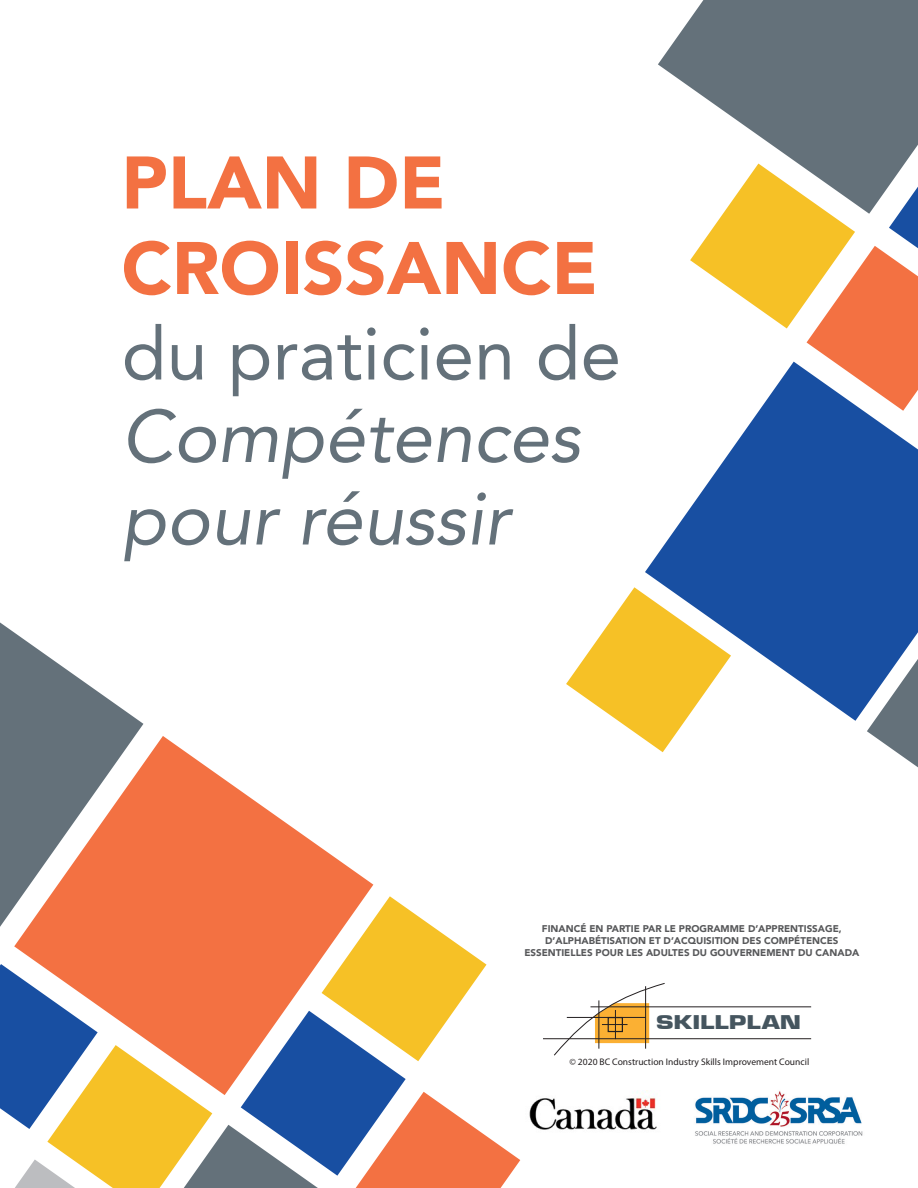
<style>
.page{position:relative;width:918px;height:1188px;background:#fff}
.page>*{position:absolute;margin:0;border:0;box-sizing:border-box;transform-origin:0 0}
.t1{font:italic 73.5px/82.5px "Avenir";color:#64717a}
.t2{font:900 73.5px/85.5px "Avenir";color:#f37142}
.t3{font:20.7px "Eurostile Black DTC";color:#45555f;scale:1.33 1}
.t4{font:900 9.75px/12px "Avenir";color:#57585a;text-align:center}
.t5{font:9.6px "Myriad Pro";color:#231f20}
.s1{font-style:normal}
</style>
<div class="page">
<hr style="left:591px;top:1006px;width:220px;height:1px;background:#231f20">
<hr style="left:543px;top:1038px;width:268px;height:1px;background:#231f20">
<svg style="left:553px;top:983px;width:113px;height:73px"></svg>
<svg style="left:0;top:622px;width:520px;height:566px"></svg>
<svg style="left:645px;top:411px;width:273px;height:310px;fill:#184fa2"></svg>
<svg style="left:566px;top:587px;width:165px;height:165px"></svg>
<svg style="left:867px;top:659px;width:51px;height:108px"></svg>
<svg style="left:690px;top:214px;width:228px;height:197px"></svg>
<svg style="left:658px;top:0;width:260px;height:214px;fill:#64717a"></svg>
<img style="left:529px;top:1091px;width:128px;height:39px">
<img style="left:695px;top:1091px;width:168px;height:53px">
<p class="t2" style="left:122px;top:138px;width:478px">PLAN DE<br>CROISSANCE</p>
<p class="t1" style="left:122px;top:312px;width:501px"><span class="s1">du praticien de<br></span>Compétences pour réussir</p>
<h3 class="t4" style="left:524px;top:922px;width:336px">FINANCÉ EN PARTIE PAR LE PROGRAMME D’APPRENTISSAGE,<br>D’ALPHABÉTISATION ET D’ACQUISITION DES COMPÉTENCES<br>ESSENTIELLES POUR LES ADULTES DU GOUVERNEMENT DU CANADA</h3>
<p class="t3" style="left:656px;top:1010px;width:111px">SKILLPLAN</p>
<p class="t5" style="left:570px;top:1056px;width:241px">© 2020 BC Construction Industry Skills Improvement Council</p>
</div>
